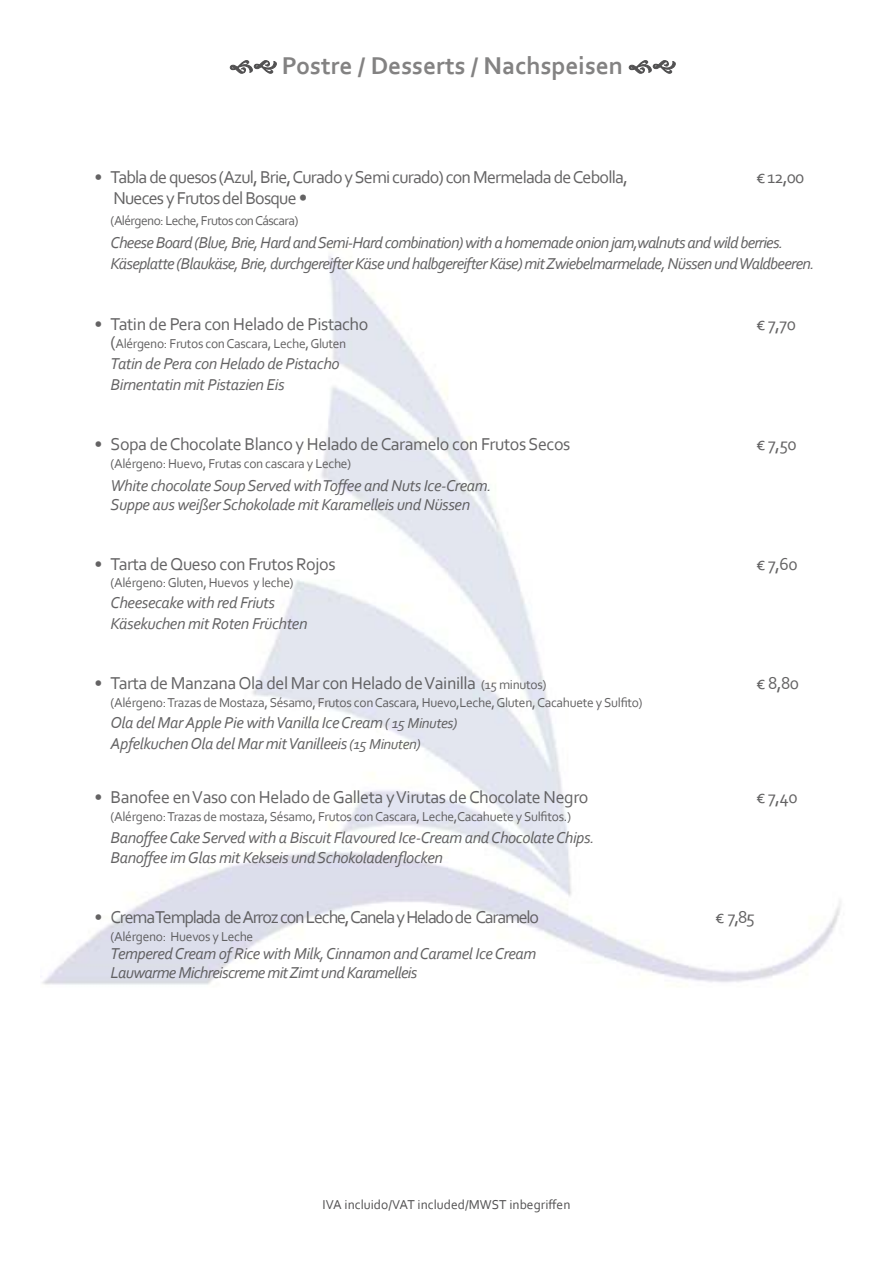
<style>
.page{position:relative;width:893px;height:1263px;background:#fff}
.page>*{position:absolute;margin:0;border:0;box-sizing:border-box;transform-origin:0 0}
.t1{font:700 25.5px "Corbel";color:rgb(117 116 116/.9)}
.t2{font:18px "Corbel";letter-spacing:-.025em;color:rgb(82 81 82/.9)}
.t3{font:18px "Corbel";letter-spacing:-.045em;color:rgb(82 81 82/.9)}
.t4{font:18px "Corbel";letter-spacing:-.065em;color:rgb(82 81 82/.9)}
.t5{font:italic 16.5px/21px "Corbel";letter-spacing:-.025em;color:rgb(82 81 82/.9)}
.t6{font:italic 16.5px/21px "Corbel";letter-spacing:-.045em;color:rgb(82 81 82/.9)}
.t7{font:13.5px "Corbel";letter-spacing:-.025em;color:rgb(82 81 82/.9)}
.t8{font:13.5px "Corbel";color:#525152}
.t9{font:13.5px "Corbel";letter-spacing:-.045em;color:rgb(82 81 82/.9)}
.s1{font-size:19.5px}
.s2{font-size:18px}
.s3{font-size:13.5px}
.s4{font-size:15px}
</style>
<div class="page">
<h1 class="t1" style="left:282px;top:56px;width:343px">Postre / Desserts / Nachspeisen</h1>
<p class="t3" style="left:94px;top:170px;width:535px">ï Tabla de quesos (Azul, Brie, Curado y Semi curado) con Mermelada de Cebolla,</p>
<p class="t2" style="left:756px;top:170px;width:50px">€ 12,00</p>
<p class="t3" style="left:113px;top:191px;width:196px">Nueces y Frutos del Bosque <span class="s1">ï</span></p>
<p class="t9" style="left:111px;top:215px;width:189px">(Alérgeno: Leche, Frutos con Cáscara)</p>
<p class="t6" style="left:111px;top:233px;width:706px">Cheese Board (Blue, Brie, Hard and Semi‐Hard combination) with a homemade onion jam,walnuts and wild berries.<br>Käseplatte (Blaukäse, Brie, durchgereifter Käse und halbgereifter Käse) mit Zwiebelmarmelade, Nüssen und Waldbeeren.</p>
<p class="t2" style="left:94px;top:317px;width:275px">ï Tatin de Pera con Helado de Pistacho</p>
<p class="t2" style="left:756px;top:317px;width:41px">€ 7,70</p>
<p class="t7" style="left:111px;top:338px;width:237px"><span class="s2">(</span>Alérgeno: Frutos con Cascara, Leche, Gluten</p>
<p class="t5" style="left:111px;top:355px;width:231px">Tatin de Pera con Helado de Pistacho<br>Birnentatin mit Pistazien Eis</p>
<p class="t2" style="left:94px;top:437px;width:477px">ï Sopa de Chocolate Blanco y Helado de Caramelo con Frutos Secos</p>
<p class="t2" style="left:756px;top:437px;width:42px">€ 7,50</p>
<p class="t7" style="left:111px;top:458px;width:242px">(Alérgeno: Huevo, Frutas con cascara y Leche)</p>
<p class="t5" style="left:111px;top:477px;width:383px;line-height:19.5px">White chocolate Soup Served with Toffee and Nuts Ice‐Cream.<br>Suppe aus weißer Schokolade mit Karamelleis und Nüssen</p>
<p class="t2" style="left:94px;top:557px;width:243px">ï Tarta de Queso con Frutos Rojos</p>
<p class="t2" style="left:756px;top:557px;width:43px">€ 7,60</p>
<p class="t7" style="left:111px;top:577px;width:184px">(Alérgeno: Gluten, Huevos y leche)</p>
<p class="t5" style="left:111px;top:593px;width:199px">Cheesecake with red Friuts<br>Käsekuchen mit Roten Früchten</p>
<p class="t2" style="left:94px;top:676px;width:453px">ï Tarta de Manzana Ola del Mar con Helado de Vainilla <span class="s3">(15 minutos)</span></p>
<p class="t2" style="left:756px;top:676px;width:45px">€ 8,80</p>
<p class="t7" style="left:111px;top:697px;width:533px">(Alérgeno: Trazas de Mostaza, Sésamo, Frutos con Cascara, Huevo,Leche, Gluten, Cacahuete y Sulfito)</p>
<p class="t5" style="left:111px;top:713px;width:348px">Ola del Mar Apple Pie with Vanilla Ice Cream <span class="s4">( 15 Minutes)<br></span>Apfelkuchen Ola del Mar mit Vanilleeis <span class="s4">(15 Minuten)</span></p>
<p class="t2" style="left:94px;top:790px;width:495px">ï Banofee en Vaso con Helado de Galleta y Virutas de Chocolate Negro</p>
<p class="t2" style="left:756px;top:790px;width:43px">€ 7,40</p>
<p class="t7" style="left:111px;top:811px;width:462px">(Alérgeno: Trazas de mostaza, Sésamo, Frutos con Cascara, Leche,Cacahuete y Sulfitos.)</p>
<p class="t5" style="left:111px;top:829px;width:485px;line-height:19.5px">Banoffee Cake Served with a Biscuit Flavoured Ice‐Cream and Chocolate Chips.<br>Banoffee im Glas mit Kekseis und Schokoladenflocken</p>
<p class="t4" style="left:94px;top:910px;width:446px">ï Crema Templada de Arroz con Leche, Canela y Helado de Caramelo</p>
<p class="t2" style="left:715px;top:910px;width:41px">€ 7,85</p>
<p class="t7" style="left:111px;top:931px;width:144px">(Alérgeno: Huevos y Leche</p>
<p class="t5" style="left:111px;top:945px;width:427px;line-height:19.5px">Tempered Cream of Rice with Milk, Cinnamon and Caramel Ice Cream<br>Lauwarme Michreiscreme mit Zimt und Karamelleis</p>
<p class="t8" style="left:322px;top:1199px;width:249px">IVA incluido/VAT included/MWST inbegriffen</p>
</div>
